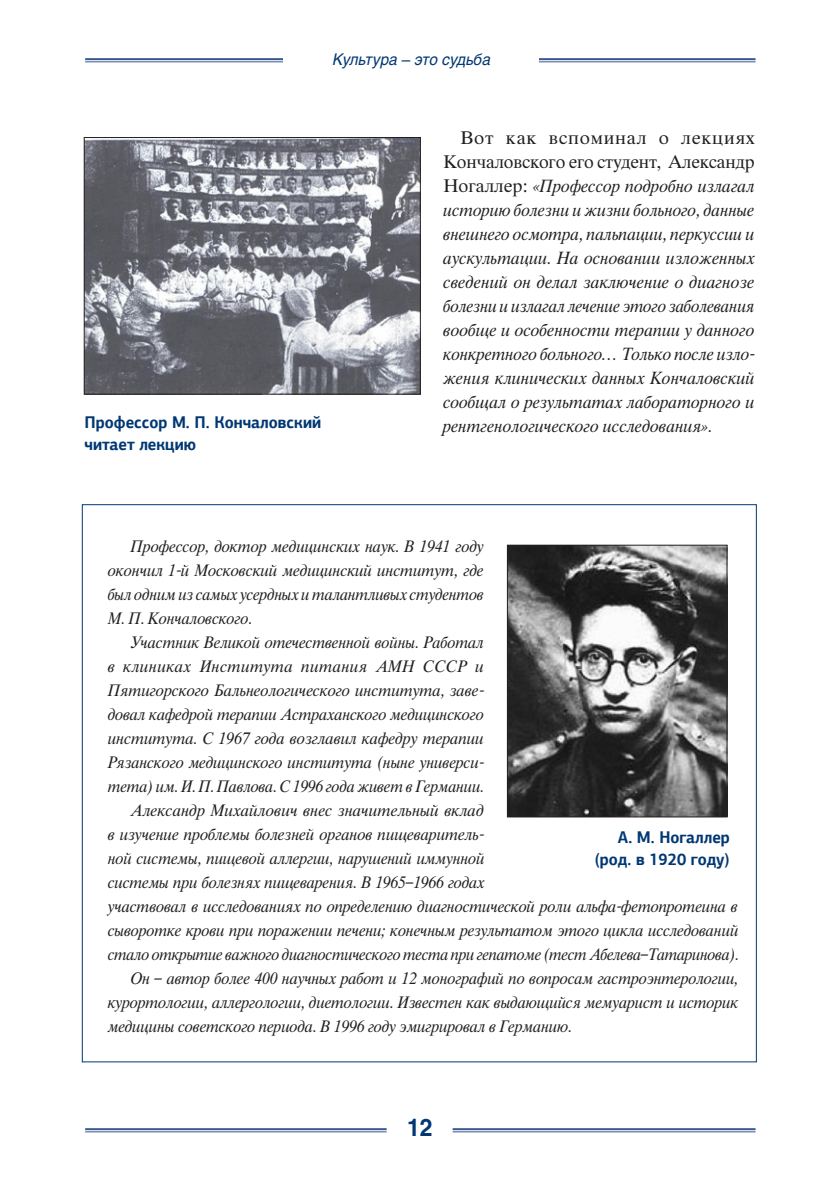
<style>
.page{position:relative;width:840px;height:1191px;background:#fff}
.page>*{position:absolute;margin:0;border:0;box-sizing:border-box;transform-origin:0 0}
.t1{font:700 24px "Helios C";color:#013874;scale:.95 1}
.Text_first{font:17.6px/24px "Thames C";letter-spacing:-.01em;color:#231f20;text-align:right}
.Text_first-2{font:italic 17px/24px "Thames C";color:#231f20;text-align:justify;scale:.94 1}
.Text_first-3{font:700 17px/22px "PF Agora Sans Pro";color:#013874;text-align:right;scale:.92 1}
.Text_first-4{font:italic 16px/24px "Thames C";letter-spacing:-.01em;color:#231f20;text-align:justify;scale:.93 1}
.Text_first-5{font:italic 16px/24px "Thames C";letter-spacing:-.01em;color:#231f20;scale:.96 1}
.Text_first-6{font:italic 16px/24px "Thames C";letter-spacing:-.01em;color:#231f20;text-align:justify;scale:.94 1}
.t2{font:italic 16px "Helios C";color:#013874;scale:.95 1}
.s1{font-style:normal;font-size:17.6px}
</style>
<div class="page">
<hr style="left:85px;top:58px;width:670px;height:2px;background:#37578e">
<hr style="left:85px;top:61px;width:670px;height:1px;background:#37578e">
<hr style="left:85px;top:1128px;width:670px;height:2px;background:#37578e">
<hr style="left:85px;top:1131px;width:670px;height:1px;background:#37578e">
<div style="left:386px;top:1114px;width:66px;height:36px;background:#fff"></div>
<div style="left:283px;top:39px;width:256px;height:46px;background:#fff"></div>
<div style="left:82px;top:504px;width:674px;height:558px;background:#fff;border:1px solid #013874"></div>
<img style="left:86px;top:139px;width:332px;height:254px">
<div style="left:84px;top:137px;width:336px;height:258px;border:1px solid #231f20"></div>
<img style="left:508px;top:546px;width:217px;height:269px">
<div style="left:506px;top:544px;width:221px;height:273px;border:1px solid #231f20"></div>
<p class="t2" style="left:332px;top:50px;width:168px">Культура – это судьба</p>
<p class="Text_first" style="left:443px;top:126px;width:312px">Вот как вспоминал о лекциях<br>Кончаловского его студент, Александр</p>
<p class="Text_first-2" style="left:443px;top:174px;width:332px"><span class="s1">Ногаллер:</span> «Профессор подробно излагал историю болезни и жизни больного, данные внешнего осмотра, пальпации, перкуссии и аускультации. На основании изложенных сведений он делал заключение о диагнозе болезни и излагал лечение этого заболевания вообще и особенности терапии у данного конкретного больного… Только после изло&shy;жения клинических данных Кончаловский сообщал о результатах лабораторного и</p>
<p class="Text_first-3" style="left:84px;top:411px;width:259px">Профессор М. П. Кончаловский</p>
<p class="Text_first-2" style="left:443px;top:414px;width:288px">рентгенологического исследования».</p>
<p class="Text_first-3" style="left:84px;top:433px;width:123px">читает лекцию</p>
<p class="Text_first-6" style="left:108px;top:535px;width:401px;text-indent:23px">Профессор, доктор медицинских наук. В 1941 году окончил 1-й Московский медицинский институт, где был одним из самых усердных и талантливых студентов М. П. Кончаловского.</p>
<p class="Text_first-4" style="left:108px;top:631px;width:406px;text-indent:23px">Участник Великой отечественной войны. Работал в клиниках Института питания АМН СССР и Пятигорского Бальнеологического института, заве&shy;довал кафедрой терапии Астраханского медицинского института. С 1967 года возглавил кафедру терапии Рязанского медицинского института (ныне универси&shy;тета) им. И. П. Павлова. С 1996 года живет в Германии.</p>
<p class="Text_first-5" style="left:108px;top:799px;width:658px;text-indent:23px">Александр Михайлович внес значительный вклад<br>в изучение проблемы болезней органов пищеваритель-<br>ной системы, пищевой аллергии, нарушений иммунной<br>системы при болезнях пищеварения. В 1965–1966 годах<br>участвовал в исследованиях по определению диагностической роли альфа-фетопротеина в сыворотке крови при поражении печени; конечным результатом этого цикла исследований стало открытие важного диагностического теста при гепатоме (тест Абелева–Татаринова).</p>
<p class="Text_first-4" style="left:108px;top:967px;width:679px;text-indent:23px">Он – автор более 400 научных работ и 12 монографий по вопросам гастроэнтерологии, курортологии, аллергологии, диетологии. Известен как выдающийся мемуарист и историк медицины советского периода. В 1996 году эмигрировал в Германию.</p>
<p class="Text_first-3" style="left:594px;top:825px;width:148px">А. М. Ногаллер (род. в 1920 году)</p>
<h1 class="t1" style="left:407px;top:1113px;width:28px">12</h1>
</div>
